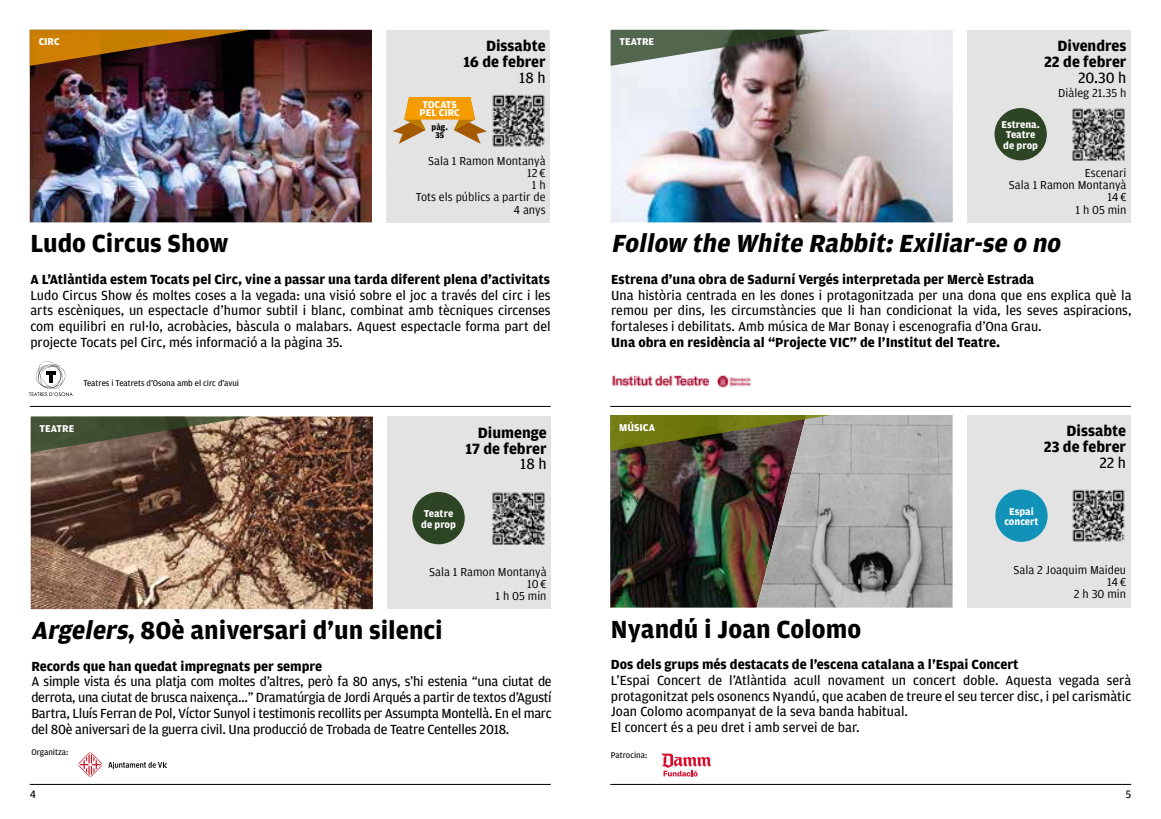
<style>
.page{position:relative;width:1161px;height:819px;background:#fff}
.page>*{position:absolute;margin:0;border:0;box-sizing:border-box;transform-origin:0 0}
.t1{font:700 26.25px "Amplitude";color:#000}
.t2{font:italic 700 26.25px "Amplitude";color:#000}
.t3{font:700 15.75px/15.8px "Amplitude";color:#000;text-align:right}
.t4{font:15.75px "Amplitude";color:#000}
.t5{font:14px/15.8px "Amplitude";color:#000;text-align:justify}
.t6{font:700 14px "Amplitude";color:#000}
.t7{font:12.25px/12.2px "Amplitude";color:#000;text-align:right}
.t8{font:11.38px "Amplitude";color:#000}
.t9{font:700 10.5px/10.5px "Amplitude";color:#fff}
.t10{font:8.75px "Amplitude";color:#000}
.t11{font:700 8.75px/8.8px "Amplitude";color:#000;text-align:center}
.s1{font-style:italic}
</style>
<div class="page">
<hr style="left:30px;top:784px;width:521px;height:1px;background:#000">
<hr style="left:610px;top:784px;width:521px;height:1px;background:#000">
<hr style="left:30px;top:406px;width:521px;height:1px;background:#000">
<hr style="left:610px;top:406px;width:521px;height:1px;background:#000">
<div style="left:387px;top:30px;width:163px;height:192px;background:#e3e3e3"></div>
<img style="left:30px;top:30px;width:342px;height:192px">
<svg style="left:30px;top:30px;width:221px;height:36px;background:#75430a"></svg>
<svg style="left:29px;top:361px;width:44px;height:35px"></svg>
<div style="left:388px;top:416px;width:163px;height:193px;background:#e3e3e3"></div>
<div style="left:968px;top:30px;width:163px;height:192px;background:#e3e3e3"></div>
<img style="left:31px;top:416px;width:342px;height:193px">
<img style="left:611px;top:30px;width:342px;height:192px">
<svg style="left:31px;top:416px;width:220px;height:36px;background:#615b43"></svg>
<svg style="left:610px;top:30px;width:221px;height:36px;background:#787e73"></svg>
<div style="left:994px;top:108px;width:53px;height:52px;background:#2d4524;border-radius:50%"></div>
<div style="left:412px;top:492px;width:53px;height:52px;background:#2d4524;border-radius:50%"></div>
<img style="left:612px;top:375px;width:139px;height:13px">
<div style="left:967px;top:415px;width:163px;height:192px;background:#e3e3e3"></div>
<img style="left:610px;top:451px;width:147px;height:156px">
<img style="left:757px;top:415px;width:195px;height:192px">
<svg style="left:610px;top:415px;width:221px;height:36px;background:#6a6933"></svg>
<div style="left:995px;top:489px;width:52px;height:53px;background:#1192b8;border-radius:50%"></div>
<svg style="left:661px;top:753px;width:50px;height:23px"></svg>
<svg style="left:78px;top:752px;width:89px;height:25px"></svg>
<img style="left:1072px;top:108px;width:53px;height:52px">
<img style="left:492px;top:94px;width:53px;height:53px">
<img style="left:1072px;top:489px;width:53px;height:53px">
<img style="left:492px;top:492px;width:53px;height:52px">
<svg style="left:392px;top:97px;width:95px;height:47px"></svg>
<p class="t9" style="left:39px;top:37px;width:22px">CIRC</p>
<p class="t3" style="left:463px;top:38px;width:84px">Dissabte<br>16 de febrer</p>
<p class="t4" style="left:519px;top:69px;width:28px">18 h</p>
<p class="t9" style="left:419px;top:100px;width:42px;line-height:8.8px">TOCATS<br>PEL CIRC</p>
<p class="t11" style="left:431px;top:122px;width:18px">pàg.<br>35</p>
<p class="t9" style="left:619px;top:37px;width:36px">TEATRE</p>
<p class="t3" style="left:1044px;top:38px;width:84px">Divendres<br>22 de febrer</p>
<p class="t4" style="left:1078px;top:69px;width:50px">20.30 h</p>
<p class="t7" style="left:1058px;top:87px;width:70px">Diàleg 21.35 h</p>
<p class="t9" style="left:1001px;top:119px;width:40px">Estrena.<br>Teatre de prop</p>
<p class="t7" style="left:416px;top:154px;width:131px">Sala 1 Ramon Montanyà<br>12 €<br>1 h<br>Tots els públics a partir de<br>4 anys</p>
<p class="t7" style="left:1009px;top:167px;width:119px">Escenari<br>Sala 1 Ramon Montanyà<br>14 €<br>1 h 05 min</p>
<h1 class="t1" style="left:30px;top:229px;width:199px">Ludo Circus Show</h1>
<p class="t6" style="left:30px;top:271px;width:521px">A L’Atlàntida estem Tocats pel Circ, vine a passar una tarda diferent plena d’activitats</p>
<p class="t5" style="left:30px;top:287px;width:522px">Ludo Circus Show és moltes coses a la vegada: una visió sobre el joc a través del circ i les arts escèniques, un espectacle d’humor subtil i blanc, combinat amb tècniques circenses com equilibri en rul·lo, acrobàcies, bàscula o malabars. Aquest espectacle forma part del projecte Tocats pel Circ, més informació a la pàgina 35.</p>
<h1 class="t2" style="left:611px;top:229px;width:456px">Follow the White Rabbit:Exiliar-se o no</h1>
<p class="t6" style="left:611px;top:271px;width:425px">Estrena d’una obra de Sadurní Vergés interpretada per Mercè Estrada</p>
<p class="t5" style="left:611px;top:287px;width:522px">Una història centrada en les dones i protagonitzada per una dona que ens explica què la remou per dins, les circumstàncies que li han condicionat la vida, les seves aspiracions, fortaleses i debilitats. Amb música de Mar Bonay i escenografia d’Ona Grau.</p>
<p class="t6" style="left:611px;top:334px;width:390px">Una obra en residència al “Projecte VIC” de l’Institut del Teatre.</p>
<p class="t10" style="left:83px;top:378px;width:157px">Teatres i Teatrets d’Osona amb el circ d’avui</p>
<p class="t9" style="left:40px;top:423px;width:36px">TEATRE</p>
<p class="t3" style="left:465px;top:425px;width:83px">Diumenge<br>17 de febrer</p>
<p class="t4" style="left:520px;top:455px;width:28px">18 h</p>
<p class="t9" style="left:619px;top:422px;width:37px">MÚSICA</p>
<p class="t3" style="left:1044px;top:423px;width:84px">Dissabte<br>23 de febrer</p>
<p class="t4" style="left:1099px;top:454px;width:28px">22 h</p>
<p class="t9" style="left:421px;top:508px;width:36px">Teatre de prop</p>
<p class="t9" style="left:1004px;top:506px;width:36px;text-align:center">Espai concert</p>
<p class="t7" style="left:429px;top:565px;width:119px">Sala 1 Ramon Montanyà<br>10 €<br>1 h 05 min</p>
<p class="t7" style="left:1013px;top:563px;width:114px">Sala 2 Joaquim Maideu<br>14 €<br>2 h 30 min</p>
<h1 class="t1" style="left:31px;top:615px;width:413px"><span class="s1">Argelers</span>, 80è aniversari d’un silenci</h1>
<p class="t6" style="left:31px;top:658px;width:292px">Records que han quedat impregnats per sempre</p>
<p class="t5" style="left:31px;top:674px;width:522px">A simple vista és una platja com moltes d’altres, però fa 80 anys, s’hi estenia “una ciutat de derrota, una ciutat de brusca naixença…” Dramatúrgia de Jordi Arqués a partir de textos d’Agustí Bartra, Lluís Ferran de Pol, Víctor Sunyol i testimonis recollits per Assumpta Montellà. En el marc del 80è aniversari de la guerra civil. Una producció de Trobada de Teatre Centelles 2018.</p>
<h1 class="t1" style="left:611px;top:614px;width:252px">Nyandú i Joan Colomo</h1>
<p class="t6" style="left:611px;top:656px;width:409px">Dos dels grups més destacats de l’escena catalana a l’Espai Concert</p>
<p class="t5" style="left:611px;top:672px;width:522px;text-align:left">L’Espai Concert de l’Atlàntida acull novament un concert doble. Aquesta vegada serà protagonitzat pels osonencs Nyandú, que acaben de treure el seu tercer disc, i pel carismàtic Joan Colomo acompanyat de la seva banda habitual.<br>El concert és a peu dret i amb servei de bar.</p>
<p class="t10" style="left:31px;top:746px;width:38px">Organitza:</p>
<p class="t10" style="left:611px;top:750px;width:38px">Patrocina:</p>
<p class="t8" style="left:30px;top:788px;width:8px">4</p>
<p class="t8" style="left:1126px;top:788px;width:7px">5</p>
</div>
